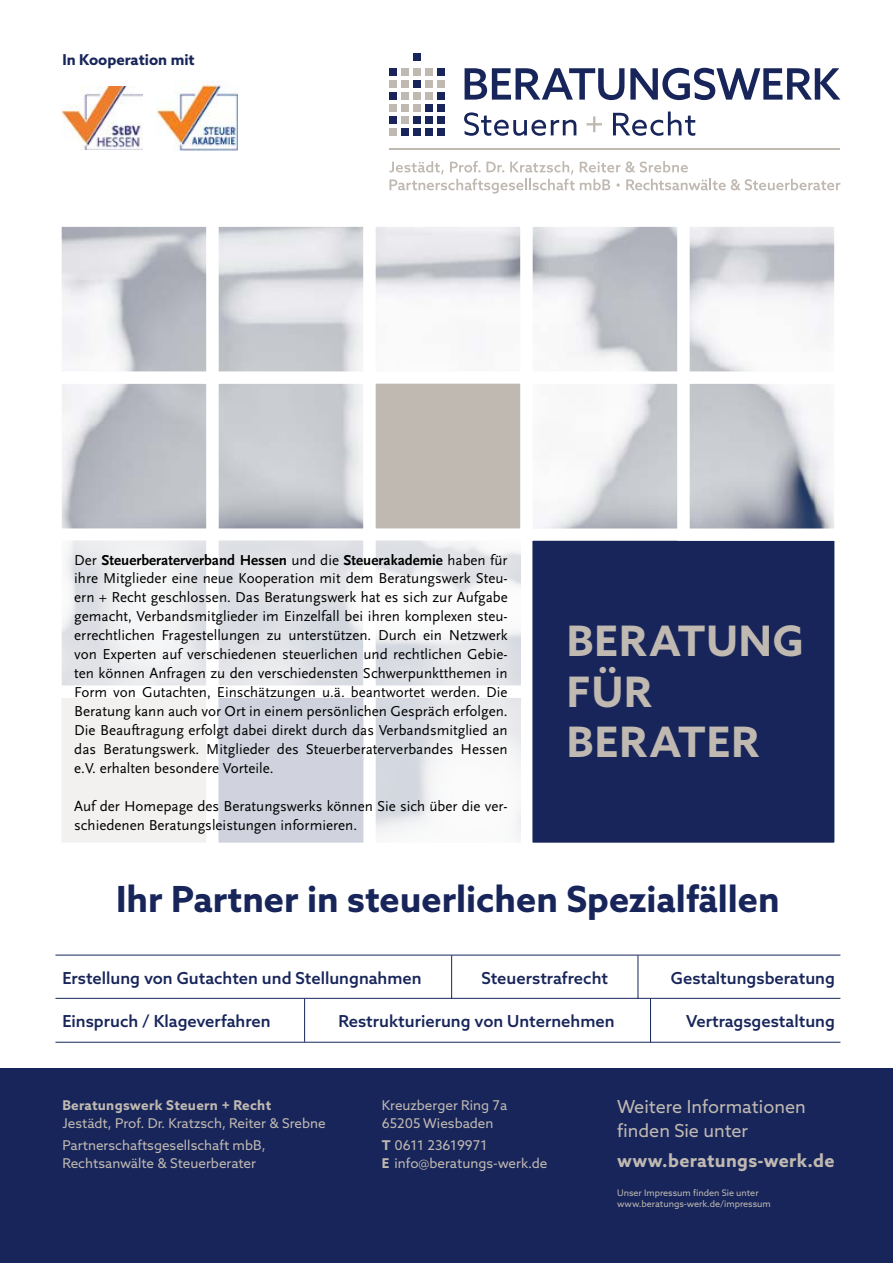
<style>
.page{position:relative;width:893px;height:1263px;background:#fff}
.page>*{position:absolute;margin:0;border:0;box-sizing:border-box;transform-origin:0 0}
.t1{font:700 42px/50.4px "Azo Sans";letter-spacing:.025em;color:#c0b9b1}
.t2{font:700 36px "Azo Sans";color:#17255a}
.t3{font:18px/23.7px "Azo Sans";color:#c0b9b1}
.t4{font:700 18px "Azo Sans";letter-spacing:.02em;color:#c0b9b1}
.t5{font:500 16.5px "Azo Sans";color:#17255a}
.t6{font:15px/18.9px "Scala Sans";color:#000;text-align:justify}
.t7{font:700 15px "Azo Sans";color:#17255a}
.t8{font:13.5px/18px "Azo Sans";color:#c0b9b1}
.t9{font:700 13.5px "Azo Sans";letter-spacing:.02em;color:#c0b9b1}
.t10{font:9px/10.8px "Azo Sans";color:#c0b9b1}
.s1{font-weight:700}
</style>
<div class="page">
<div style="left:0;top:1069px;width:893px;height:194px;background:#17255a"></div>
<img style="left:62px;top:228px;width:771px;height:300px">
<div style="left:369px;top:378px;width:157px;height:157px;background:#c0b9b1"></div>
<div style="left:363px;top:372px;width:169px;height:169px;border:12px solid #fff"></div>
<div style="left:363px;top:529px;width:169px;height:169px;border:12px solid #fff"></div>
<div style="left:206px;top:215px;width:169px;height:169px;border:12px solid #fff"></div>
<div style="left:206px;top:372px;width:169px;height:169px;border:12px solid #fff"></div>
<div style="left:520px;top:372px;width:169px;height:169px;border:12px solid #fff"></div>
<div style="left:526px;top:535px;width:314px;height:314px;background:#17255a"></div>
<div style="left:520px;top:529px;width:326px;height:326px;border:12px solid #fff"></div>
<div style="left:677px;top:372px;width:169px;height:169px;border:12px solid #fff"></div>
<div style="left:389px;top:68px;width:8px;height:8px;background:#17255a"></div>
<div style="left:437px;top:68px;width:8px;height:8px;background:#17255a"></div>
<div style="left:413px;top:80px;width:8px;height:8px;background:#17255a"></div>
<div style="left:425px;top:80px;width:8px;height:8px;background:#c0b9b1"></div>
<div style="left:389px;top:92px;width:8px;height:8px;background:#17255a"></div>
<div style="left:437px;top:92px;width:8px;height:8px;background:#17255a"></div>
<div style="left:425px;top:104px;width:8px;height:8px;background:#17255a"></div>
<div style="left:437px;top:104px;width:8px;height:8px;background:#17255a"></div>
<div style="left:389px;top:116px;width:8px;height:7px;background:#17255a"></div>
<div style="left:413px;top:116px;width:8px;height:7px;background:#17255a"></div>
<div style="left:425px;top:116px;width:8px;height:7px;background:#17255a"></div>
<div style="left:437px;top:116px;width:8px;height:7px;background:#17255a"></div>
<div style="left:401px;top:68px;width:8px;height:8px;background:#c0b9b1"></div>
<div style="left:413px;top:68px;width:8px;height:8px;background:#c0b9b1"></div>
<div style="left:425px;top:68px;width:8px;height:8px;background:#c0b9b1"></div>
<div style="left:389px;top:80px;width:8px;height:8px;background:#c0b9b1"></div>
<div style="left:401px;top:80px;width:8px;height:8px;background:#c0b9b1"></div>
<div style="left:437px;top:80px;width:8px;height:8px;background:#c0b9b1"></div>
<div style="left:401px;top:92px;width:8px;height:8px;background:#c0b9b1"></div>
<div style="left:413px;top:92px;width:8px;height:8px;background:#c0b9b1"></div>
<div style="left:425px;top:92px;width:8px;height:8px;background:#c0b9b1"></div>
<div style="left:389px;top:104px;width:8px;height:8px;background:#c0b9b1"></div>
<div style="left:401px;top:104px;width:8px;height:8px;background:#c0b9b1"></div>
<div style="left:413px;top:104px;width:8px;height:8px;background:#c0b9b1"></div>
<div style="left:401px;top:116px;width:8px;height:7px;background:#c0b9b1"></div>
<div style="left:389px;top:128px;width:8px;height:7px;background:#c0b9b1"></div>
<div style="left:401px;top:128px;width:8px;height:7px;background:#17255a"></div>
<div style="left:413px;top:128px;width:8px;height:7px;background:#17255a"></div>
<div style="left:425px;top:128px;width:8px;height:7px;background:#17255a"></div>
<div style="left:437px;top:128px;width:8px;height:7px;background:#17255a"></div>
<div style="left:413px;top:53px;width:8px;height:8px;background:#17255a"></div>
<svg style="left:464px;top:112px;width:112px;height:24px"></svg>
<svg style="left:465px;top:68px;width:375px;height:32px"></svg>
<svg style="left:613px;top:112px;width:82px;height:24px"></svg>
<svg style="left:586px;top:116px;width:16px;height:16px"></svg>
<hr style="left:389px;top:149px;width:451px;height:1px;background:#c0b9b1">
<svg style="left:389px;top:161px;width:451px;height:33px"></svg>
<img style="left:62px;top:86px;width:80px;height:63px">
<img style="left:157px;top:81px;width:81px;height:70px">
<hr style="left:55px;top:1042px;width:785px;height:1px;background:#17255a">
<hr style="left:55px;top:998px;width:785px;height:1px;background:#17255a">
<hr style="left:451px;top:955px;width:1px;height:44px;background:#17255a">
<hr style="left:304px;top:998px;width:1px;height:44px;background:#17255a">
<hr style="left:638px;top:955px;width:1px;height:44px;background:#17255a">
<hr style="left:650px;top:998px;width:1px;height:44px;background:#17255a">
<hr style="left:55px;top:955px;width:785px;height:1px;background:#17255a">
<svg style="left:62px;top:541px;width:458px;height:301px"></svg>
<p class="t7" style="left:62px;top:50px;width:134px">In Kooperation mit</p>
<p class="t6" style="left:74px;top:550px;width:435px">Der <span class="s1">Steuerberaterverband Hessen</span> und die <span class="s1">Steuerakademie</span> haben für ihre Mitglieder eine neue Kooperation mit dem Beratungswerk Steu&shy;ern + Recht geschlossen. Das Beratungswerk hat es sich zur Aufgabe gemacht, Verbandsmitglieder im Einzelfall bei ihren komplexen steu&shy;errechtlichen Fragestellungen zu unterstützen. Durch ein Netzwerk von Experten auf verschiedenen steuerlichen und rechtlichen Gebie&shy;ten können Anfragen zu den verschiedensten Schwerpunktthemen in Form von Gutachten, Einschätzungen u.ä. beantwortet werden. Die Beratung kann auch vor Ort in einem persönlichen Gespräch erfolgen.<br>Die Beauftragung erfolgt dabei direkt durch das Verbandsmitglied an das Beratungswerk. Mitglieder des Steuerberaterverbandes Hessen e.V. erhalten besondere Vorteile.</p>
<p class="t6" style="left:74px;top:797px;width:435px">Auf der Homepage des Beratungswerks können Sie sich über die ver&shy;schiedenen Beratungsleistungen informieren.</p>
<h1 class="t1" style="left:567px;top:615px;width:238px">BERATUNG<br>FÜR<br>BERATER</h1>
<h2 class="t2" style="left:116px;top:875px;width:665px">Ihr Partner in steuerlichen Spezialfällen</h2>
<p class="t5" style="left:481px;top:967px;width:128px">Steuerstrafrecht</p>
<p class="t5" style="left:671px;top:967px;width:166px">Gestaltungsberatung</p>
<p class="t5" style="left:62px;top:967px;width:361px">Erstellung von Gutachten und Stellungnahmen</p>
<p class="t5" style="left:62px;top:1010px;width:210px">Einspruch / Klageverfahren</p>
<p class="t5" style="left:338px;top:1010px;width:278px">Restrukturierung von Unternehmen</p>
<p class="t5" style="left:686px;top:1010px;width:150px">Vertragsgestaltung</p>
<p class="t9" style="left:62px;top:1096px;width:210px">Beratungswerk Steuern + Recht</p>
<p class="t8" style="left:62px;top:1112px;width:265px;line-height:22.5px">Jestädt, Prof. Dr. Kratzsch, Reiter &amp; Srebne<br>Partnerschaftsgesellschaft mbB,</p>
<p class="t8" style="left:62px;top:1154px;width:195px">Rechtsanwälte &amp; Steuerberater</p>
<p class="t8" style="left:382px;top:1096px;width:127px">Kreuzberger Ring 7a<br>65205 Wiesbaden</p>
<p class="t8" style="left:382px;top:1136px;width:167px"><span class="s1">T</span> 0611 23619971<br><span class="s1">E</span> info@beratungs-werk.de</p>
<p class="t3" style="left:617px;top:1095px;width:190px">Weitere Informationen finden Sie unter</p>
<p class="t4" style="left:617px;top:1149px;width:219px">www.beratungs-werk.de</p>
<p class="t10" style="left:617px;top:1187px;width:155px">Unser Impressum finden Sie unter www.beratungs-werk.de/impressum</p>
</div>
